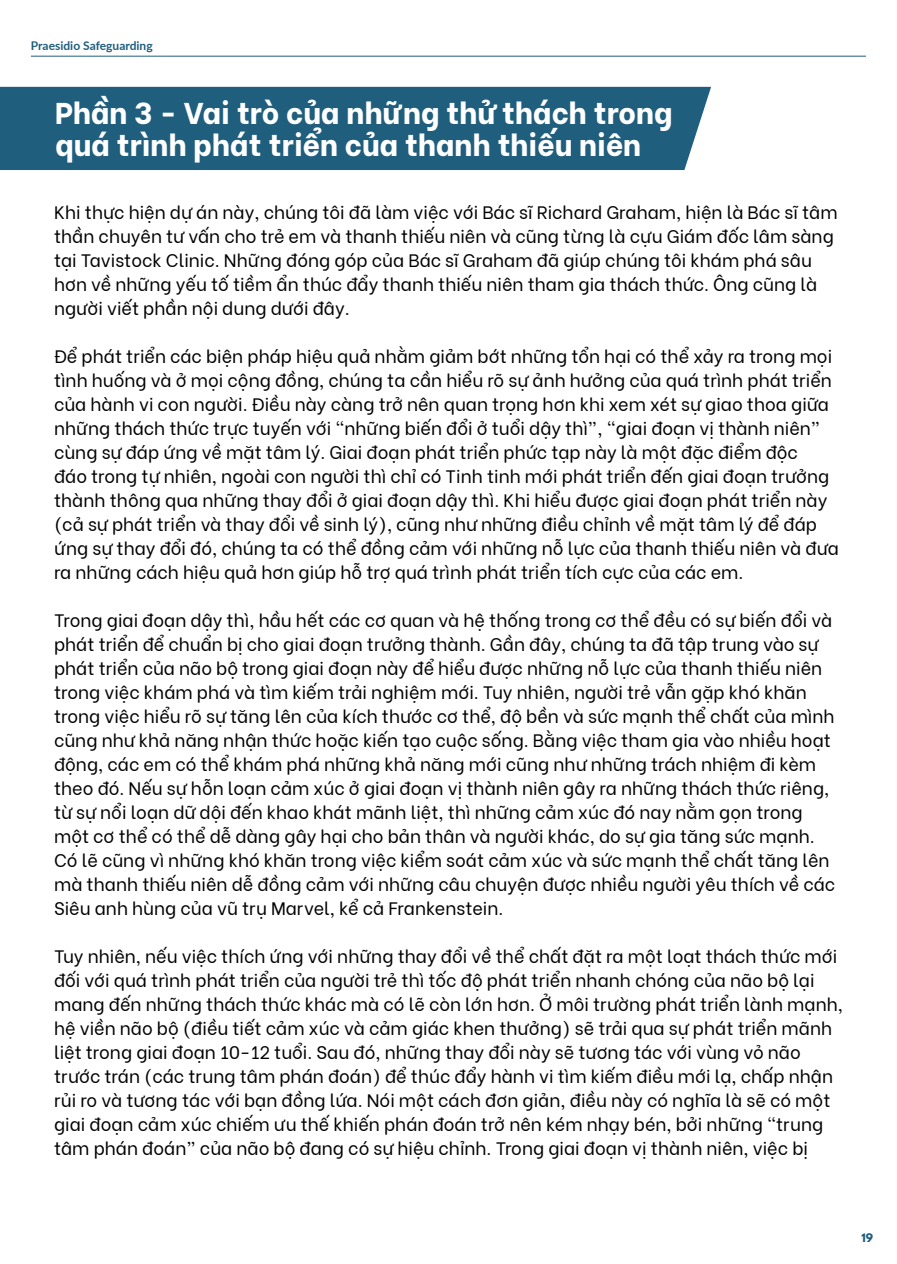
<style>
.page{position:relative;width:897px;height:1264px;background:#fff}
.page>*{position:absolute;margin:0;border:0;box-sizing:border-box;transform-origin:0 0}
.t1{font:800 30px/31.5px "Be Vietnam";color:#fff}
.t2{font:18px/24px "Be Vietnam";color:#000}
.t3{font:700 12px "Lato";color:#1f5e7d}
.t4{font:700 10.5px "League Spartan";color:#1f5e7d}
</style>
<div class="page">
<hr style="left:31px;top:56px;width:835px;height:1px;background:#1f5e7d">
<div style="left:0;top:87px;width:711px;height:83px;background:#1f5e7d"></div>
<p class="t3" style="left:31px;top:37px;width:123px">Praesidio Safeguarding</p>
<h1 class="t1" style="left:55px;top:94px;width:618px">Phần 3 - Vai trò của những thử thách trong quá trình phát triển của thanh thiếu niên</h1>
<p class="t2" style="left:54px;top:198px;width:785px">Khi thực hiện dự án này, chúng tôi đã làm việc với Bác sĩ Richard Graham, hiện là Bác sĩ tâm thần chuyên tư vấn cho trẻ em và thanh thiếu niên và cũng từng là cựu Giám đốc lâm sàng tại Tavistock Clinic. Những đóng góp của Bác sĩ Graham đã giúp chúng tôi khám phá sâu hơn về những yếu tố tiềm ẩn thúc đẩy thanh thiếu niên tham gia thách thức. Ông cũng là người viết phần nội dung dưới đây.</p>
<p class="t2" style="left:54px;top:342px;width:786px">Để phát triển các biện pháp hiệu quả nhằm giảm bớt những tổn hại có thể xảy ra trong mọi tình huống và ở mọi cộng đồng, chúng ta cần hiểu rõ sự ảnh hưởng của quá trình phát triển của hành vi con người. Điều này càng trở nên quan trọng hơn khi xem xét sự giao thoa giữa những thách thức trực tuyến với “những biến đổi ở tuổi dậy thì”, “giai đoạn vị thành niên” cùng sự đáp ứng về mặt tâm lý. Giai đoạn phát triển phức tạp này là một đặc điểm độc<br>đáo trong tự nhiên, ngoài con người thì chỉ có Tinh tinh mới phát triển đến giai đoạn trưởng thành thông qua những thay đổi ở giai đoạn dậy thì. Khi hiểu được giai đoạn phát triển này (cả sự phát triển và thay đổi về sinh lý), cũng như những điều chỉnh về mặt tâm lý để đáp ứng sự thay đổi đó, chúng ta có thể đồng cảm với những nỗ lực của thanh thiếu niên và đưa ra những cách hiệu quả hơn giúp hỗ trợ quá trình phát triển tích cực của các em.</p>
<p class="t2" style="left:54px;top:606px;width:782px">Trong giai đoạn dậy thì, hầu hết các cơ quan và hệ thống trong cơ thể đều có sự biến đổi và phát triển để chuẩn bị cho giai đoạn trưởng thành. Gần đây, chúng ta đã tập trung vào sự phát triển của não bộ trong giai đoạn này để hiểu được những nỗ lực của thanh thiếu niên trong việc khám phá và tìm kiếm trải nghiệm mới. Tuy nhiên, người trẻ vẫn gặp khó khăn trong việc hiểu rõ sự tăng lên của kích thước cơ thể, độ bền và sức mạnh thể chất của mình cũng như khả năng nhận thức hoặc kiến tạo cuộc sống. Bằng việc tham gia vào nhiều hoạt động, các em có thể khám phá những khả năng mới cũng như những trách nhiệm đi kèm theo đó. Nếu sự hỗn loạn cảm xúc ở giai đoạn vị thành niên gây ra những thách thức riêng, từ sự nổi loạn dữ dội đến khao khát mãnh liệt, thì những cảm xúc đó nay nằm gọn trong một cơ thể có thể dễ dàng gây hại cho bản thân và người khác, do sự gia tăng sức mạnh.<br>Có lẽ cũng vì những khó khăn trong việc kiểm soát cảm xúc và sức mạnh thể chất tăng lên mà thanh thiếu niên dễ đồng cảm với những câu chuyện được nhiều người yêu thích về các Siêu anh hùng của vũ trụ Marvel, kể cả Frankenstein.</p>
<p class="t2" style="left:54px;top:942px;width:790px">Tuy nhiên, nếu việc thích ứng với những thay đổi về thể chất đặt ra một loạt thách thức mới đối với quá trình phát triển của người trẻ thì tốc độ phát triển nhanh chóng của não bộ lại mang đến những thách thức khác mà có lẽ còn lớn hơn. Ở môi trường phát triển lành mạnh, hệ viền não bộ (điều tiết cảm xúc và cảm giác khen thưởng) sẽ trải qua sự phát triển mãnh liệt trong giai đoạn 10-12 tuổi. Sau đó, những thay đổi này sẽ tương tác với vùng vỏ não trước trán (các trung tâm phán đoán) để thúc đẩy hành vi tìm kiếm điều mới lạ, chấp nhận rủi ro và tương tác với bạn đồng lứa. Nói một cách đơn giản, điều này có nghĩa là sẽ có một giai đoạn cảm xúc chiếm ưu thế khiến phán đoán trở nên kém nhạy bén, bởi những “trung tâm phán đoán” của não bộ đang có sự hiệu chỉnh. Trong giai đoạn vị thành niên, việc bị</p>
<p class="t4" style="left:861px;top:1229px;width:13px">19</p>
</div>
